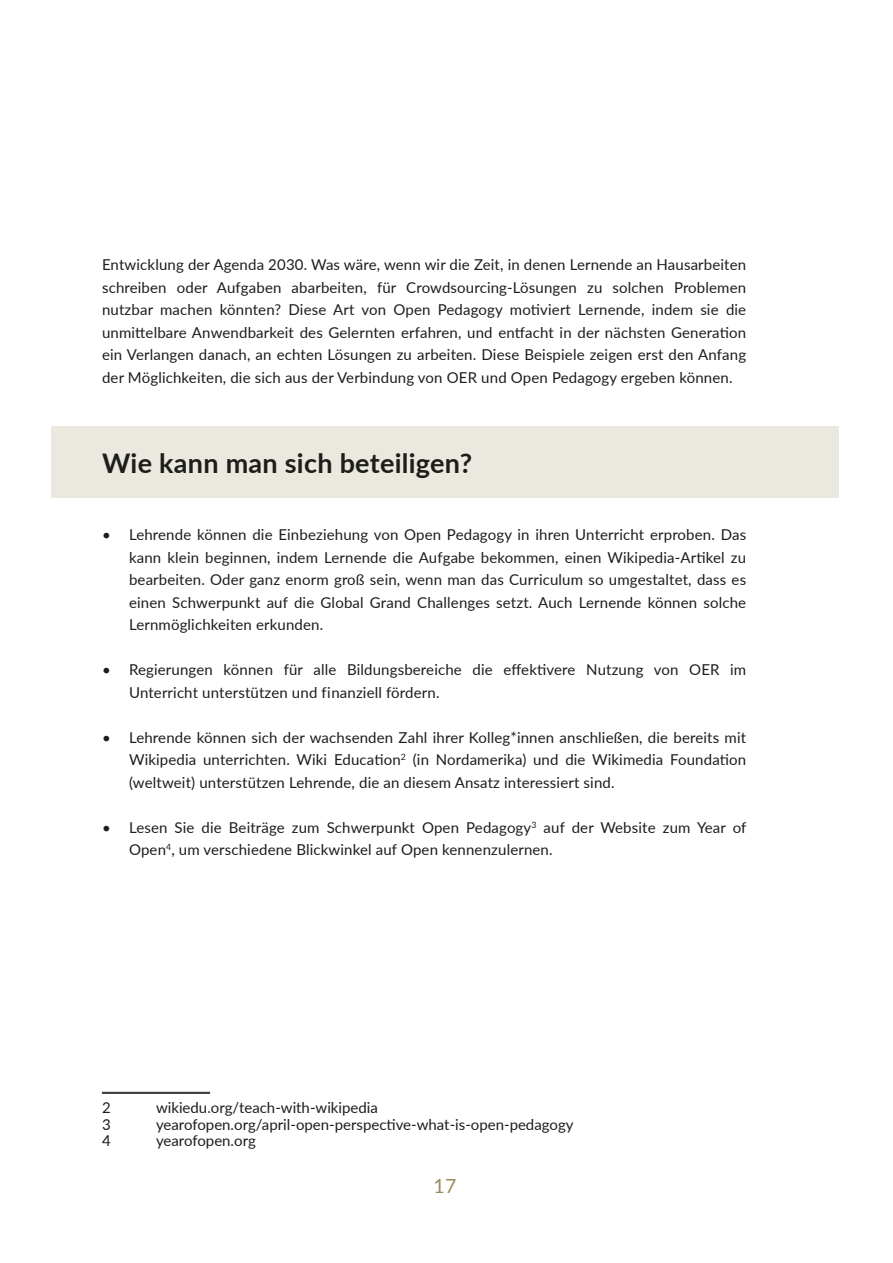
<style>
.page{position:relative;width:893px;height:1263px;background:#fff}
.page>*{position:absolute;margin:0;border:0;box-sizing:border-box;transform-origin:0 0}
.t1{font:700 27px "Lato";letter-spacing:.01em;color:#1d1d1b}
.t2{font:19.5px "Lato";color:#978c60}
.t3{font:15px/22.5px "Lato";letter-spacing:.01em;color:#1d1d1b;text-align:justify}
</style>
<div class="page">
<div style="left:51px;top:426px;width:788px;height:72px;background:#eae8df"></div>
<hr style="left:102px;top:1092px;width:108px;height:1px;background:#1d1d1b">
<hr style="left:102px;top:1093px;width:108px;height:1px;background:#1d1d1b">
<p class="t3" style="left:102px;top:253px;width:646px">Entwicklung der Agenda 2030. Was wäre, wenn wir die Zeit, in denen Lernende an Hausarbeiten schreiben oder Aufgaben abarbeiten, für Crowdsourcing-Lösungen zu solchen Problemen nutzbar machen könnten? Diese Art von Open Pedagogy motiviert Lernende, indem sie die unmittelbare Anwendbarkeit des Gelernten erfahren, und entfacht in der nächsten Generation ein Verlangen danach, an echten Lösungen zu arbeiten. Diese Beispiele zeigen erst den Anfang der Möglichkeiten, die sich aus der Verbindung von OER und Open Pedagogy ergeben können.</p>
<h1 class="t1" style="left:102px;top:446px;width:372px">Wie kann man sich beteiligen?</h1>
<p class="t3" style="left:129px;top:523px;width:619px;text-indent:-27px">• Lehrende können die Einbeziehung von Open Pedagogy in ihren Unterricht erproben. Das kann klein beginnen, indem Lernende die Aufgabe bekommen, einen Wikipedia-Artikel zu bearbeiten. Oder ganz enorm groß sein, wenn man das Curriculum so umgestaltet, dass es einen Schwerpunkt auf die Global Grand Challenges setzt. Auch Lernende können solche Lernmöglichkeiten erkunden.</p>
<p class="t3" style="left:129px;top:658px;width:619px;text-indent:-27px">• Regierungen können für alle Bildungsbereiche die effektivere Nutzung von OER im<br>Unterricht unterstützen und finanziell fördern.</p>
<p class="t3" style="left:129px;top:725px;width:619px;text-indent:-27px">• Lehrende können sich der wachsenden Zahl ihrer Kolleg*innen anschließen, die bereits mit Wikipedia unterrichten. Wiki Education<sup>2</sup> (in Nordamerika) und die Wikimedia Foundation (weltweit) unterstützen Lehrende, die an diesem Ansatz interessiert sind.</p>
<p class="t3" style="left:129px;top:815px;width:619px;text-indent:-27px">• Lesen Sie die Beiträge zum Schwerpunkt Open Pedagogy<sup>3</sup> auf der Website zum Year of<br>Open<sup>4</sup>, um verschiedene Blickwinkel auf Open kennenzulernen.</p>
<p class="t3" style="left:102px;top:1096px;width:10px">2</p>
<p class="t3" style="left:156px;top:1096px;width:223px">wikiedu.org/teach-with-wikipedia</p>
<p class="t3" style="left:102px;top:1113px;width:10px">3</p>
<p class="t3" style="left:156px;top:1113px;width:419px">yearofopen.org/april-open-perspective-what-is-open-pedagogy</p>
<p class="t3" style="left:102px;top:1129px;width:10px">4</p>
<p class="t3" style="left:156px;top:1129px;width:101px">yearofopen.org</p>
<h2 class="t2" style="left:433px;top:1173px;width:24px">17</h2>
</div>
